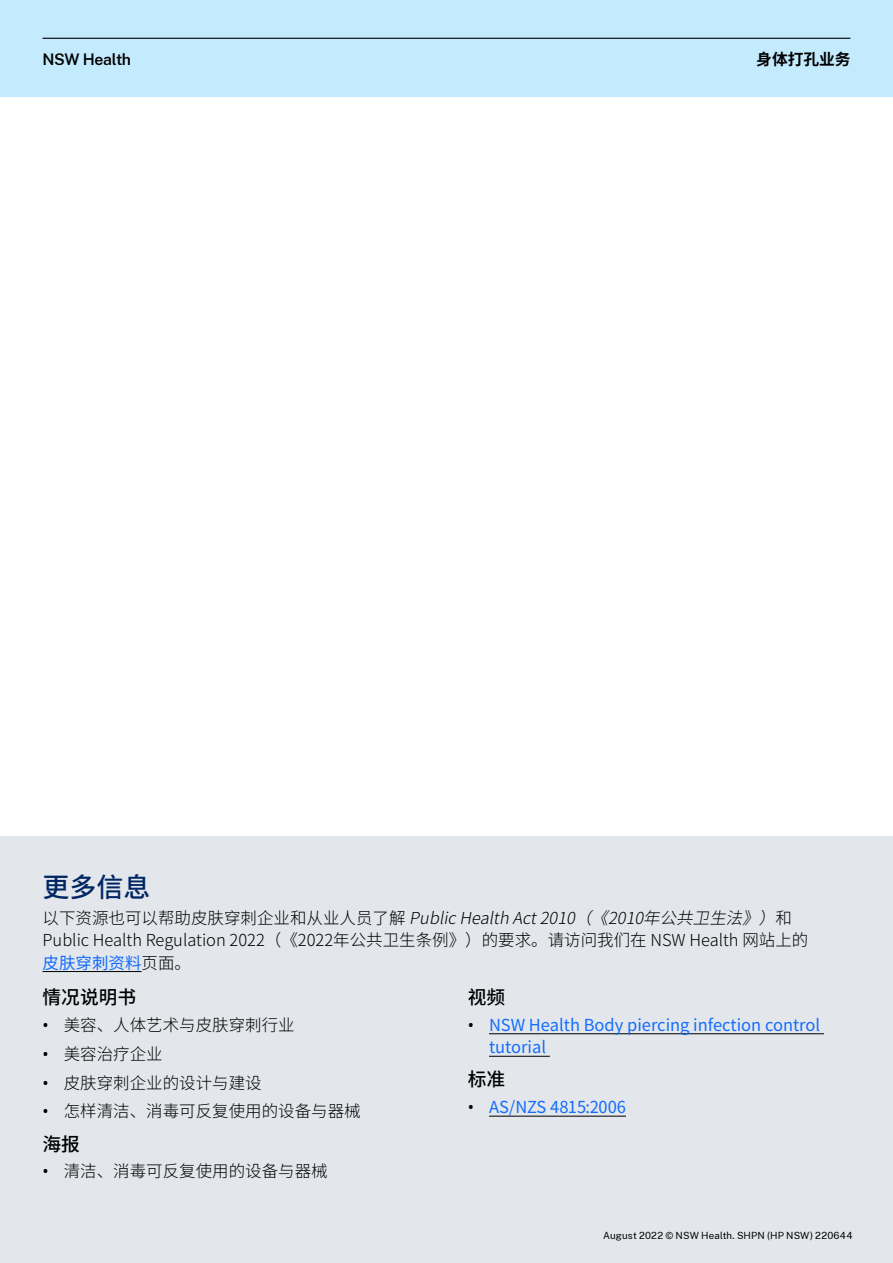
<style>
.page{position:relative;width:893px;height:1263px;background:#fff}
.page>*{position:absolute;margin:0;border:0;box-sizing:border-box;transform-origin:0 0}
.Further_Info{font:500 27px "Noto Sans CJ Ksc";color:#002664}
.t1{font:500 18.75px "Noto Sans CJ Ksc";color:#000}
.Body{font:300 16.5px/22.5px "Noto Sans CJ Ksc";color:#000}
.t2{font:16.5px/22.5px "Noto Sans CJ Ksc";color:#146cfd}
.t3{font:600 15.75px "Public Sans";letter-spacing:-.02em;color:#000}
.t4{font:700 15.75px "Noto Sans CJ Ksc";letter-spacing:-.005em;color:#000}
.t5{font:9.75px "Public Sans";letter-spacing:.015em;color:#000}
.s1{font-style:italic}
.s2{font-weight:400;color:#146cfd}
.s3{font-family:"Noto Sans";font-weight:400}
.s4{font-family:"Noto Sans";color:#000}
</style>
<div class="page">
<div style="left:0;top:837px;width:893px;height:426px;background:#e3e7eb"></div>
<hr style="left:489px;top:1033px;width:335px;height:1px;background:#000">
<hr style="left:489px;top:1056px;width:61px;height:1px;background:#000">
<hr style="left:489px;top:1116px;width:137px;height:1px;background:#000">
<div style="left:0;top:0;width:893px;height:97px;background:#c3ebfd"></div>
<hr style="left:43px;top:38px;width:807px;height:1px;background:#000">
<hr style="left:43px;top:971px;width:99px;height:1px;background:#000">
<p class="t3" style="left:43px;top:48px;width:90px">NSW Health</p>
<p class="t4" style="left:756px;top:50px;width:96px">身体打孔业务</p>
<p class="Further_Info" style="left:43px;top:872px;width:109px">更多信息</p>
<p class="Body" style="left:43px;top:906px;width:767px">以下资源也可以帮助皮肤穿刺企业和从业人员了解 <span class="s1">PublicHealthAct2010（《2010年公共卫生法》）</span>和<br>Public Health Regulation 2022（《2022年公共卫生条例》）的要求。请访问我们在 NSW Health 网站上的<span class="s2">皮肤穿刺资料</span>页面。</p>
<h3 class="t1" style="left:43px;top:986px;width:95px">情况说明书</h3>
<p class="Body" style="left:43px;top:1014px;width:254px"><span class="s3">•</span> 美容、人体艺术与皮肤穿刺行业</p>
<p class="Body" style="left:43px;top:1043px;width:122px"><span class="s3">•</span> 美容治疗企业</p>
<p class="Body" style="left:43px;top:1071px;width:221px"><span class="s3">•</span> 皮肤穿刺企业的设计与建设</p>
<p class="Body" style="left:43px;top:1100px;width:320px"><span class="s3">•</span> 怎样清洁、消毒可反复使用的设备与器械</p>
<h3 class="t1" style="left:43px;top:1133px;width:39px">海报</h3>
<p class="Body" style="left:43px;top:1160px;width:287px"><span class="s3">•</span> 清洁、消毒可反复使用的设备与器械</p>
<h3 class="t1" style="left:468px;top:986px;width:39px">视频</h3>
<p class="t2" style="left:489px;top:1014px;width:333px;text-indent:-21px"><span class="s4">•</span> NSW Health Body piercing infection control tutorial</p>
<h3 class="t1" style="left:468px;top:1069px;width:39px">标准</h3>
<p class="t2" style="left:468px;top:1096px;width:160px"><span class="s4">•</span> AS/NZS 4815:2006</p>
<p class="t5" style="left:603px;top:1229px;width:251px">August 2022 © NSW Health. SHPN (HP NSW) 220644</p>
</div>
